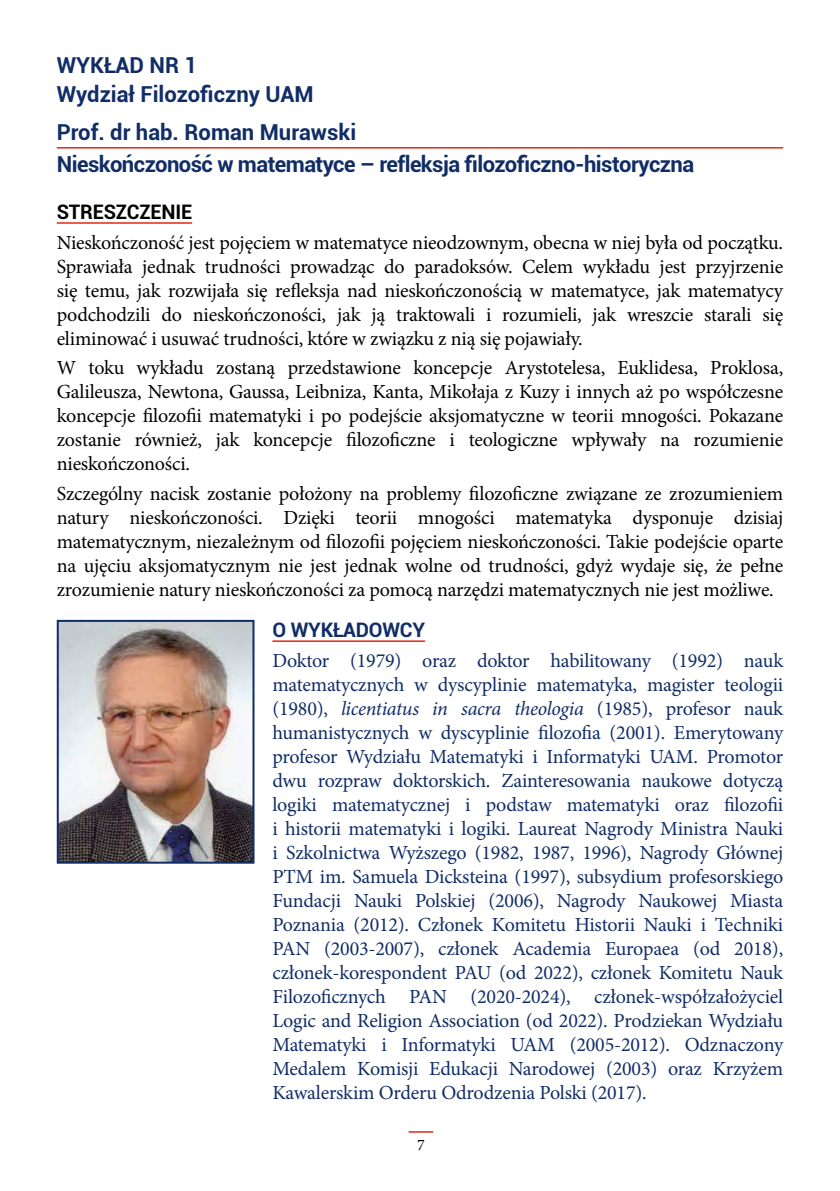
<style>
.page{position:relative;width:840px;height:1191px;background:#fff}
.page>*{position:absolute;margin:0;border:0;box-sizing:border-box;transform-origin:0 0}
.tytul_wykładu{font:700 22px "Roboto";letter-spacing:-.025em;color:#112d66}
.Wykladowca{font:700 22px "Roboto";color:#112d66}
.na_wydziale{font:700 22px "Roboto";color:#112d66}
.Wykład_nr{font:700 22px "Roboto";color:#112d66}
.t1{font:20px/24px "Minion Pro";letter-spacing:-.01em;color:#000;text-align:justify}
.Owykładowcy_treść{font:20px/24px "Minion Pro";letter-spacing:-.01em;color:#112d66;text-align:justify}
.tekst_z_wyróznieneim{font:700 20px "Roboto";letter-spacing:-.01em;color:#000}
.O_wykladowcy{font:700 20px "Roboto";letter-spacing:-.01em;color:#112d66}
.t2{font:16px "Minion Pro";color:#000}
.s1{font-style:italic}
</style>
<div class="page">
<svg style="left:408px;top:1131px;width:25px;height:1px"></svg>
<img style="left:60px;top:623px;width:191px;height:237px">
<div style="left:57px;top:620px;width:197px;height:243px;border:2px solid #112d66"></div>
<hr style="left:57px;top:147px;width:725px;height:2px;background:#e52713">
<hr style="left:57px;top:222px;width:135px;height:2px;background:#e52713">
<hr style="left:272px;top:640px;width:153px;height:2px;background:#e52713">
<p class="Wykład_nr" style="left:57px;top:50px;width:142px">WYKŁAD NR 1</p>
<p class="na_wydziale" style="left:57px;top:79px;width:258px">Wydział Filozoficzny UAM</p>
<p class="Wykladowca" style="left:57px;top:117px;width:301px">Prof. dr hab. Roman Murawski</p>
<p class="tytul_wykładu" style="left:57px;top:149px;width:638px">Nieskończoność w matematyce – refleksja filozoficzno-historyczna</p>
<p class="tekst_z_wyróznieneim" style="left:57px;top:198px;width:137px">STRESZCZENIE</p>
<p class="t1" style="left:57px;top:230px;width:727px">Nieskończoność jest pojęciem w matematyce nieodzownym, obecna w niej była od początku.<br>Sprawiała jednak trudności prowadząc do paradoksów. Celem wykładu jest przyjrzenie się temu, jak rozwijała się refleksja nad nieskończonością w matematyce, jak matematycy podchodzili do nieskończoności, jak ją traktowali i rozumieli, jak wreszcie starali się eliminować i usuwać trudności, które w związku z nią się pojawiały.</p>
<p class="t1" style="left:57px;top:356px;width:727px">W toku wykładu zostaną przedstawione koncepcje Arystotelesa, Euklidesa, Proklosa, Galileusza, Newtona, Gaussa, Leibniza, Kanta, Mikołaja z Kuzy i innych aż po współczesne koncepcje filozofii matematyki i po podejście aksjomatyczne w teorii mnogości. Pokazane zostanie również, jak koncepcje filozoficzne i teologiczne wpływały na rozumienie nieskończoności.</p>
<p class="t1" style="left:57px;top:482px;width:727px">Szczególny nacisk zostanie położony na problemy filozoficzne związane ze zrozumieniem natury nieskończoności. Dzięki teorii mnogości matematyka dysponuje dzisiaj matematycznym, niezależnym od filozofii pojęciem nieskończoności. Takie podejście oparte na ujęciu aksjomatycznym nie jest jednak wolne od trudności, gdyż wydaje się, że pełne zrozumienie natury nieskończoności za pomocą narzędzi matematycznych nie jest możliwe.</p>
<p class="O_wykladowcy" style="left:272px;top:616px;width:154px">O WYKŁADOWCY</p>
<p class="Owykładowcy_treść" style="left:272px;top:648px;width:512px">Doktor (1979) oraz doktor habilitowany (1992) nauk matematycznych w dyscyplinie matematyka, magister teologii (1980), <span class="s1">licentiatus in sacra theologia</span> (1985), profesor nauk humanistycznych w dyscyplinie filozofia (2001). Emerytowany profesor Wydziału Matematyki i Informatyki UAM. Promotor dwu rozpraw doktorskich. Zainteresowania naukowe dotyczą logiki matematycznej i podstaw matematyki oraz filozofii i historii matematyki i logiki. Laureat Nagrody Ministra Nauki i Szkolnictwa Wyższego (1982, 1987, 1996), Nagrody Głównej PTM im. Samuela Dicksteina (1997), subsydium profesorskiego Fundacji Nauki Polskiej (2006), Nagrody Naukowej Miasta Poznania (2012). Członek Komitetu Historii Nauki i Techniki PAN (2003-2007), członek Academia Europaea (od 2018), członek-korespondent PAU (od 2022), członek Komitetu Nauk Filozoficznych PAN (2020-2024), członek-współzałożyciel Logic and Religion Association (od 2022). Prodziekan Wydziału Matematyki i Informatyki UAM (2005-2012). Odznaczony Medalem Komisji Edukacji Narodowej (2003) oraz Krzyżem Kawalerskim Orderu Odrodzenia Polski (2017).</p>
<p class="t2" style="left:417px;top:1133px;width:9px">7</p>
</div>
